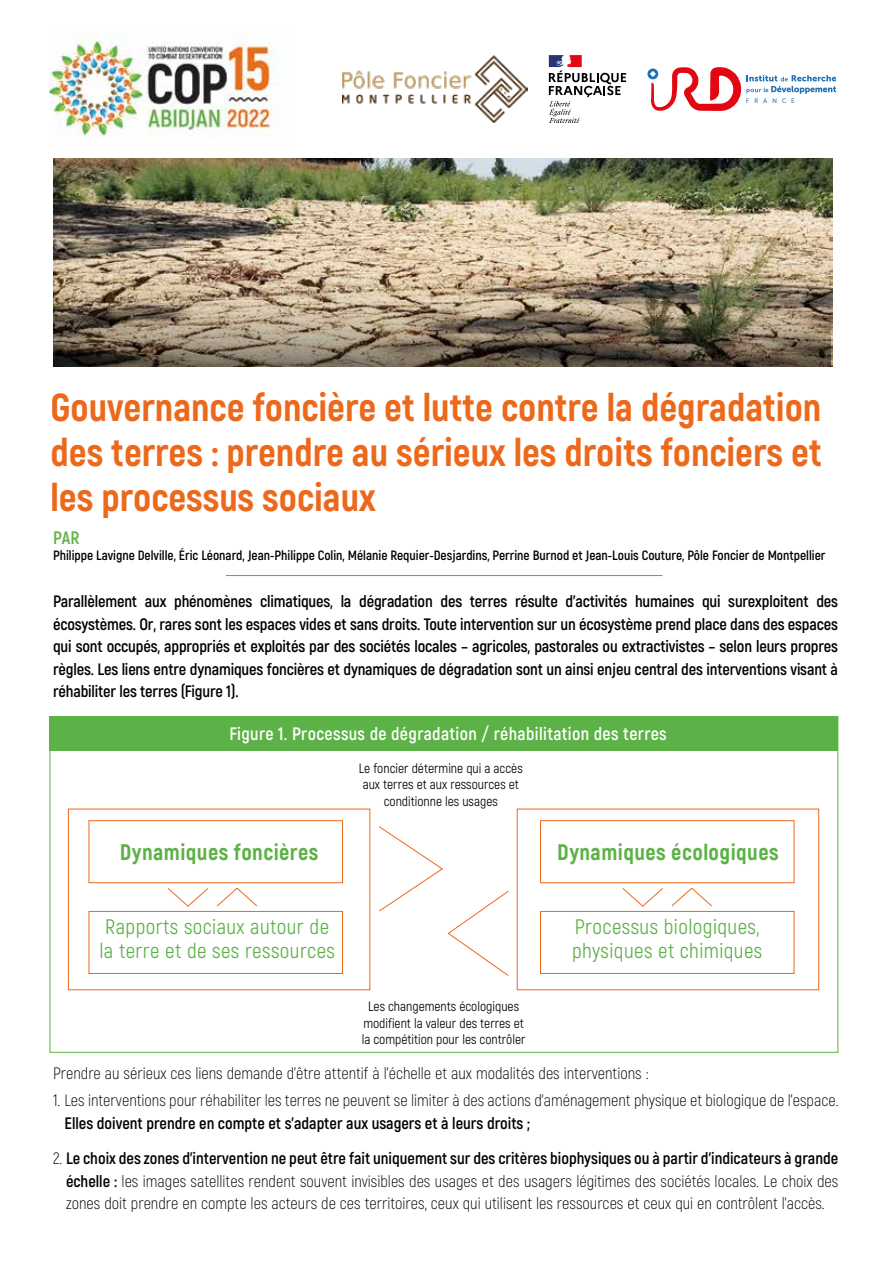
<style>
.page{position:relative;width:893px;height:1263px;background:#fff}
.page>*{position:absolute;margin:0;border:0;box-sizing:border-box;transform-origin:0 0}
.t1{font:800 39px/45px "Akrobat";color:#ec691c;text-align:justify}
.t2{font:800 22.5px "Akrobat";letter-spacing:.02em;color:#5cb246}
.t3{font:21px/24px "Akrobat";letter-spacing:.02em;color:#5cb246}
.t4{font:700 18px "Akrobat";letter-spacing:.02em;color:#fff}
.t5{font:700 18px "Akrobat";color:#5cb246}
.t6{font:300 16.5px/22.5px "Akrobat";color:#000;text-align:justify}
.t7{font:700 16.5px/22.5px "Akrobat";letter-spacing:-.005em;color:#000;text-align:justify}
.t8{font:13.5px/16.5px "Akrobat";color:#000;text-align:center}
.t9{font:700 13.5px "Akrobat";color:#000}
.s1{font-weight:700}
</style>
<div class="page">
<div style="left:50px;top:716px;width:788px;height:35px;background:#5cb246"></div>
<img style="left:50px;top:33px;width:231px;height:105px">
<img style="left:343px;top:55px;width:184px;height:68px">
<svg style="left:549px;top:55px;width:77px;height:68px"></svg>
<svg style="left:647px;top:67px;width:189px;height:44px"></svg>
<hr style="left:226px;top:575px;width:436px;height:1px;background:#ec691c">
<div style="left:517px;top:809px;width:302px;height:181px;border:1px solid #ec691c"></div>
<svg style="left:217px;top:887px;width:41px;height:20px"></svg>
<svg style="left:671px;top:887px;width:41px;height:20px"></svg>
<svg style="left:168px;top:888px;width:41px;height:19px"></svg>
<svg style="left:622px;top:888px;width:41px;height:19px"></svg>
<svg style="left:379px;top:826px;width:130px;height:150px"></svg>
<div style="left:89px;top:820px;width:254px;height:63px;border:1px solid #ec691c"></div>
<div style="left:540px;top:820px;width:254px;height:63px;border:1px solid #ec691c"></div>
<div style="left:89px;top:911px;width:254px;height:63px;border:1px solid #ec691c"></div>
<div style="left:540px;top:911px;width:254px;height:63px;border:1px solid #ec691c"></div>
<img style="left:53px;top:158px;width:778px;height:208px">
<h1 class="t1" style="left:51px;top:385px;width:773px">Gouvernance foncière et lutte contre la dégradation des terres : prendre au sérieux les droits fonciers et les processus sociaux</h1>
<p class="t9" style="left:53px;top:547px;width:774px">Philippe Lavigne Delville, Éric Léonard, Jean-Philippe Colin, Mélanie Requier-Desjardins, Perrine Burnod et Jean-Louis Couture, Pôle Foncier de Montpellier</p>
<p class="t5" style="left:53px;top:526px;width:28px">PAR</p>
<p class="t7" style="left:53px;top:590px;width:786px">Parallèlement aux phénomènes climatiques, la dégradation des terres résulte d’activités humaines qui surexploitent des écosystèmes. Or, rares sont les espaces vides et sans droits. Toute intervention sur un écosystème prend place dans des espaces qui sont occupés, appropriés et exploités par des sociétés locales – agricoles, pastorales ou extractivistes – selon leurs propres règles. Les liens entre dynamiques foncières et dynamiques de dégradation sont un ainsi enjeu central des interventions visant à réhabiliter les terres (Figure 1).</p>
<p class="t4" style="left:229px;top:723px;width:439px">Figure 1. Processus de dégradation / réhabilitation des terres</p>
<h2 class="t2" style="left:120px;top:838px;width:200px">Dynamiques foncières</h2>
<p class="t8" style="left:359px;top:760px;width:165px">Le foncier détermine qui a accès aux terres et aux ressources et conditionne les usages</p>
<h2 class="t2" style="left:557px;top:838px;width:223px">Dynamiques écologiques</h2>
<p class="t3" style="left:99px;top:915px;width:237px">Rapports sociaux autour de la terre et de ses ressources</p>
<p class="t3" style="left:572px;top:915px;width:192px">Processus biologiques, physiques et chimiques</p>
<p class="t8" style="left:362px;top:998px;width:165px">Les changements écologiques modifient la valeur des terres et la compétition pour les contrôler</p>
<p class="t6" style="left:53px;top:1062px;width:597px">Prendre au sérieux ces liens demande d’être attentif à l’échelle et aux modalités des interventions :</p>
<p class="t6" style="left:53px;top:1089px;width:787px">1. Les interventions pour réhabiliter les terres ne peuvent se limiter à des actions d’aménagement physique et biologique de l’espace.</p>
<p class="t7" style="left:64px;top:1111px;width:467px">Elles doivent prendre en compte et s’adapter aux usagers et à leurs droits ;</p>
<p class="t6" style="left:66px;top:1147px;width:774px;text-indent:-13px">2. <span class="s1">Le choix des zones d’intervention ne peut être fait uniquement sur des critères biophysiques ou à partir d’indicateurs à grande échelle :</span> les images satellites rendent souvent invisibles des usages et des usagers légitimes des sociétés locales. Le choix des zones doit prendre en compte les acteurs de ces territoires, ceux qui utilisent les ressources et ceux qui en contrôlent l’accès.</p>
</div>
